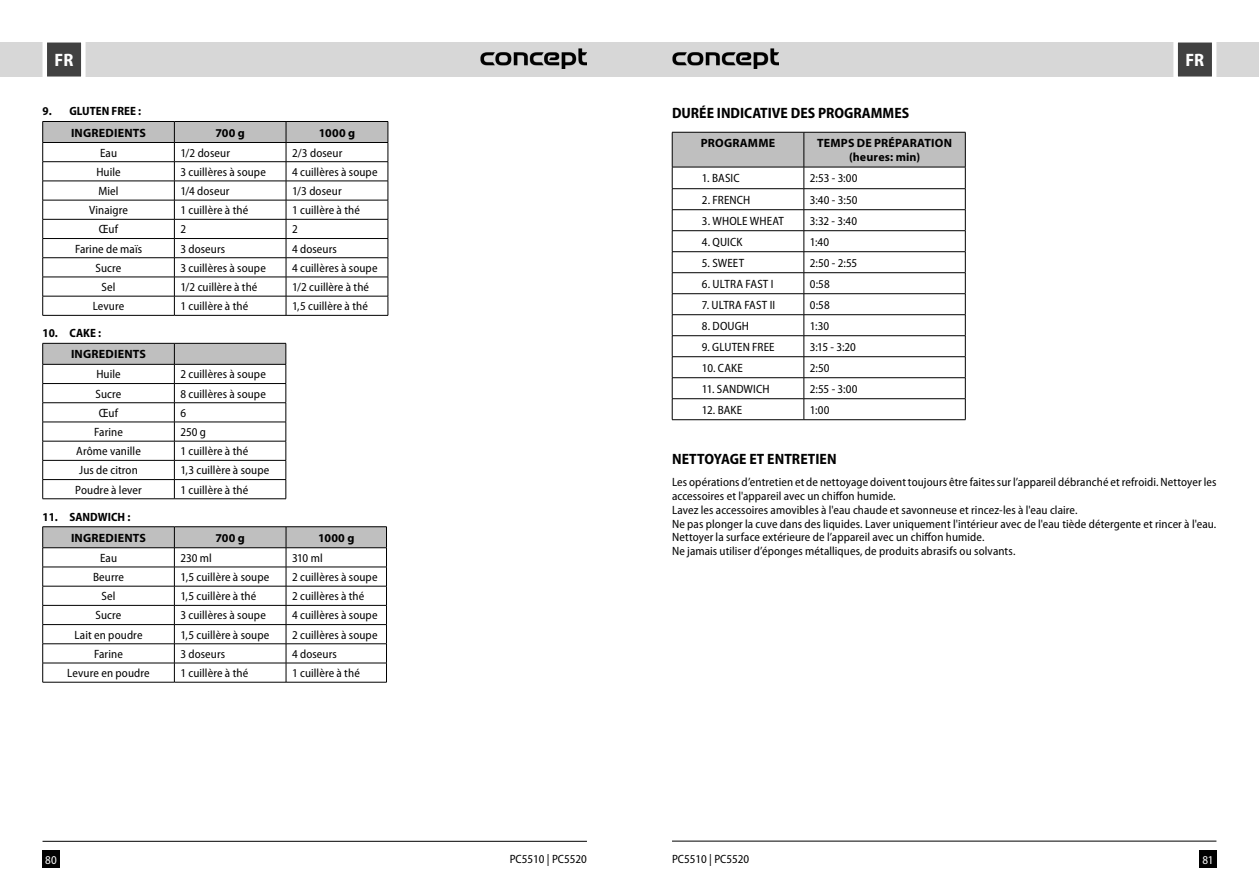
<style>
.page{position:relative;width:1259px;height:893px;background:#fff}
.page>*{position:absolute;margin:0;border:0;box-sizing:border-box;transform-origin:0 0}
.t1{font:700 semi-condensed 18px "Myriad Pro";color:#fff}
.t2{font:700 semi-condensed 15px "Myriad Pro";color:#000}
.t3{font:semi-condensed 12px/13.8px "Myriad Pro";letter-spacing:.01em;color:#000}
.t4{font:700 12px/13.8px "Myriad Pro";letter-spacing:.015em;color:#000;text-align:center}
.t5{font:700 semi-condensed 12px "Myriad Pro";color:#000}
.t6{font:semi-condensed 12px "Myriad Pro";color:#fff}
</style>
<div class="page">
<div style="left:629px;top:43px;width:630px;height:34px;background:#d7d7d7"></div>
<div style="left:0;top:43px;width:629px;height:34px;background:#d7d7d7"></div>
<div style="left:43px;top:850px;width:17px;height:17px;background:#020202"></div>
<div style="left:1199px;top:850px;width:17px;height:17px;background:#020202"></div>
<svg style="left:1171px;top:42px;width:47px;height:35px;background:#757575"></svg>
<svg style="left:40px;top:42px;width:48px;height:35px;background:#777"></svg>
<hr style="left:672px;top:841px;width:544px;height:1px;background:#000">
<hr style="left:43px;top:841px;width:544px;height:1px;background:#000">
<img style="left:480px;top:48px;width:107px;height:21px">
<img style="left:672px;top:48px;width:106px;height:21px">
<svg style="left:42px;top:121px;width:347px;height:194px"></svg>
<hr style="left:43px;top:315px;width:131px;height:1px;background:#000">
<hr style="left:174px;top:315px;width:112px;height:1px;background:#000">
<hr style="left:286px;top:315px;width:102px;height:1px;background:#000">
<svg style="left:42px;top:343px;width:245px;height:156px"></svg>
<hr style="left:43px;top:498px;width:131px;height:1px;background:#000">
<hr style="left:174px;top:498px;width:112px;height:1px;background:#000">
<hr style="left:43px;top:526px;width:131px;height:1px;background:#000">
<hr style="left:174px;top:526px;width:112px;height:1px;background:#000">
<hr style="left:286px;top:526px;width:101px;height:1px;background:#000">
<svg style="left:42px;top:527px;width:345px;height:155px"></svg>
<hr style="left:43px;top:682px;width:131px;height:1px;background:#000">
<hr style="left:174px;top:682px;width:112px;height:1px;background:#000">
<hr style="left:286px;top:682px;width:101px;height:1px;background:#000">
<svg style="left:672px;top:132px;width:294px;height:288px"></svg>
<hr style="left:672px;top:419px;width:132px;height:1px;background:#000">
<hr style="left:804px;top:419px;width:161px;height:1px;background:#000">
<h1 class="t1" style="left:55px;top:48px;width:20px">FR</h1>
<h1 class="t1" style="left:1185px;top:48px;width:20px">FR</h1>
<p class="t5" style="left:43px;top:104px;width:100px">9. GLUTEN FREE :</p>
<p class="t4" style="left:71px;top:125px;width:76px">INGREDIENTS</p>
<p class="t4" style="left:215px;top:125px;width:31px">700 g</p>
<p class="t4" style="left:319px;top:125px;width:38px">1000 g</p>
<p class="t3" style="left:100px;top:146px;width:19px">Eau</p>
<p class="t3" style="left:180px;top:146px;width:51px">1/2 doseur</p>
<p class="t3" style="left:292px;top:146px;width:52px">2/3 doseur</p>
<p class="t3" style="left:96px;top:165px;width:26px">Huile</p>
<p class="t3" style="left:180px;top:165px;width:87px">3 cuillères à soupe</p>
<p class="t3" style="left:292px;top:165px;width:87px">4 cuillères à soupe</p>
<p class="t3" style="left:98px;top:184px;width:22px">Miel</p>
<p class="t3" style="left:180px;top:184px;width:51px">1/4 doseur</p>
<p class="t3" style="left:292px;top:184px;width:51px">1/3 doseur</p>
<p class="t3" style="left:89px;top:203px;width:40px">Vinaigre</p>
<p class="t3" style="left:180px;top:203px;width:69px">1 cuillère à thé</p>
<p class="t3" style="left:292px;top:203px;width:69px">1 cuillère à thé</p>
<p class="t3" style="left:99px;top:222px;width:21px">Œuf</p>
<p class="t3" style="left:180px;top:222px;width:7px">2</p>
<p class="t3" style="left:292px;top:222px;width:7px">2</p>
<p class="t3" style="left:75px;top:242px;width:68px">Farine de maïs</p>
<p class="t3" style="left:180px;top:242px;width:46px">3 doseurs</p>
<p class="t3" style="left:292px;top:242px;width:46px">4 doseurs</p>
<p class="t3" style="left:96px;top:261px;width:27px">Sucre</p>
<p class="t3" style="left:180px;top:261px;width:87px">3 cuillères à soupe</p>
<p class="t3" style="left:292px;top:261px;width:87px">4 cuillères à soupe</p>
<p class="t3" style="left:102px;top:280px;width:15px">Sel</p>
<p class="t3" style="left:180px;top:280px;width:79px">1/2 cuillère à thé</p>
<p class="t3" style="left:292px;top:280px;width:79px">1/2 cuillère à thé</p>
<p class="t3" style="left:93px;top:299px;width:33px">Levure</p>
<p class="t3" style="left:180px;top:299px;width:69px">1 cuillère à thé</p>
<p class="t3" style="left:292px;top:299px;width:77px">1,5 cuillère à thé</p>
<p class="t5" style="left:43px;top:325px;width:60px">10. CAKE :</p>
<p class="t4" style="left:71px;top:347px;width:76px">INGREDIENTS</p>
<p class="t3" style="left:96px;top:367px;width:26px">Huile</p>
<p class="t3" style="left:180px;top:367px;width:87px">2 cuillères à soupe</p>
<p class="t3" style="left:96px;top:387px;width:27px">Sucre</p>
<p class="t3" style="left:180px;top:387px;width:87px">8 cuillères à soupe</p>
<p class="t3" style="left:99px;top:406px;width:21px">Œuf</p>
<p class="t3" style="left:180px;top:406px;width:7px">6</p>
<p class="t3" style="left:94px;top:425px;width:30px">Farine</p>
<p class="t3" style="left:180px;top:425px;width:27px">250 g</p>
<p class="t3" style="left:76px;top:444px;width:66px">Arôme vanille</p>
<p class="t3" style="left:180px;top:444px;width:69px">1 cuillère à thé</p>
<p class="t3" style="left:79px;top:463px;width:60px">Jus de citron</p>
<p class="t3" style="left:180px;top:463px;width:90px">1,3 cuillère à soupe</p>
<p class="t3" style="left:75px;top:483px;width:68px">Poudre à lever</p>
<p class="t3" style="left:180px;top:483px;width:69px">1 cuillère à thé</p>
<p class="t5" style="left:43px;top:509px;width:89px">11. SANDWICH :</p>
<p class="t4" style="left:71px;top:530px;width:76px">INGREDIENTS</p>
<p class="t4" style="left:215px;top:530px;width:31px">700 g</p>
<p class="t4" style="left:318px;top:530px;width:38px">1000 g</p>
<p class="t3" style="left:100px;top:551px;width:19px">Eau</p>
<p class="t3" style="left:180px;top:551px;width:33px">230 ml</p>
<p class="t3" style="left:292px;top:551px;width:32px">310 ml</p>
<p class="t3" style="left:93px;top:570px;width:33px">Beurre</p>
<p class="t3" style="left:180px;top:570px;width:90px">1,5 cuillère à soupe</p>
<p class="t3" style="left:292px;top:570px;width:87px">2 cuillères à soupe</p>
<p class="t3" style="left:102px;top:589px;width:15px">Sel</p>
<p class="t3" style="left:180px;top:589px;width:77px">1,5 cuillère à thé</p>
<p class="t3" style="left:292px;top:589px;width:74px">2 cuillères à thé</p>
<p class="t3" style="left:96px;top:608px;width:27px">Sucre</p>
<p class="t3" style="left:180px;top:608px;width:87px">3 cuillères à soupe</p>
<p class="t3" style="left:292px;top:608px;width:87px">4 cuillères à soupe</p>
<p class="t3" style="left:75px;top:628px;width:70px">Lait en poudre</p>
<p class="t3" style="left:180px;top:628px;width:90px">1,5 cuillère à soupe</p>
<p class="t3" style="left:292px;top:628px;width:87px">2 cuillères à soupe</p>
<p class="t3" style="left:94px;top:647px;width:30px">Farine</p>
<p class="t3" style="left:180px;top:647px;width:46px">3 doseurs</p>
<p class="t3" style="left:292px;top:647px;width:46px">4 doseurs</p>
<p class="t3" style="left:67px;top:666px;width:84px">Levure en poudre</p>
<p class="t3" style="left:180px;top:666px;width:69px">1 cuillère à thé</p>
<p class="t3" style="left:292px;top:666px;width:69px">1 cuillère à thé</p>
<p class="t2" style="left:672px;top:103px;width:239px">DURÉE INDICATIVE DES PROGRAMMES</p>
<p class="t4" style="left:701px;top:136px;width:76px">PROGRAMME</p>
<p class="t4" style="left:817px;top:136px;width:136px">TEMPS DE PRÉPARATION (heures: min)</p>
<p class="t3" style="left:702px;top:171px;width:39px">1. BASIC</p>
<p class="t3" style="left:810px;top:171px;width:49px">2:53 - 3:00</p>
<p class="t3" style="left:702px;top:193px;width:50px">2. FRENCH</p>
<p class="t3" style="left:810px;top:193px;width:49px">3:40 - 3:50</p>
<p class="t3" style="left:702px;top:214px;width:84px">3. WHOLE WHEAT</p>
<p class="t3" style="left:810px;top:214px;width:49px">3:32 - 3:40</p>
<p class="t3" style="left:702px;top:235px;width:42px">4. QUICK</p>
<p class="t3" style="left:810px;top:235px;width:21px">1:40</p>
<p class="t3" style="left:702px;top:256px;width:44px">5. SWEET</p>
<p class="t3" style="left:810px;top:256px;width:49px">2:50 - 2:55</p>
<p class="t3" style="left:702px;top:277px;width:73px">6. ULTRA FAST I</p>
<p class="t3" style="left:810px;top:277px;width:21px">0:58</p>
<p class="t3" style="left:702px;top:298px;width:75px">7. ULTRA FAST II</p>
<p class="t3" style="left:810px;top:298px;width:21px">0:58</p>
<p class="t3" style="left:702px;top:319px;width:49px">8. DOUGH</p>
<p class="t3" style="left:810px;top:319px;width:21px">1:30</p>
<p class="t3" style="left:702px;top:340px;width:74px">9. GLUTEN FREE</p>
<p class="t3" style="left:810px;top:340px;width:48px">3:15 - 3:20</p>
<p class="t3" style="left:702px;top:361px;width:42px">10. CAKE</p>
<p class="t3" style="left:810px;top:361px;width:21px">2:50</p>
<p class="t3" style="left:702px;top:382px;width:69px">11. SANDWICH</p>
<p class="t3" style="left:810px;top:382px;width:49px">2:55 - 3:00</p>
<p class="t3" style="left:702px;top:403px;width:42px">12. BAKE</p>
<p class="t3" style="left:810px;top:403px;width:21px">1:00</p>
<p class="t2" style="left:672px;top:449px;width:166px">NETTOYAGE ET ENTRETIEN</p>
<p class="t3" style="left:672px;top:475px;width:546px">Les opérations d’entretien et de nettoyage doivent toujours être faites sur l’appareil débranché et refroidi. Nettoyer les accessoires et l'appareil avec un chiffon humide.<br>Lavez les accessoires amovibles à l'eau chaude et savonneuse et rincez-les à l'eau claire.<br>Ne pas plonger la cuve dans des liquides. Laver uniquement l'intérieur avec de l'eau tiède détergente et rincer à l'eau.<br>Nettoyer la surface extérieure de l’appareil avec un chiffon humide.<br>Ne jamais utiliser d’éponges métalliques, de produits abrasifs ou solvants.</p>
<p class="t3" style="left:510px;top:851px;width:79px">PC5510 | PC5520</p>
<p class="t3" style="left:672px;top:851px;width:79px">PC5510 | PC5520</p>
<p class="t6" style="left:45px;top:852px;width:13px">80</p>
<p class="t6" style="left:1202px;top:852px;width:13px">81</p>
</div>
